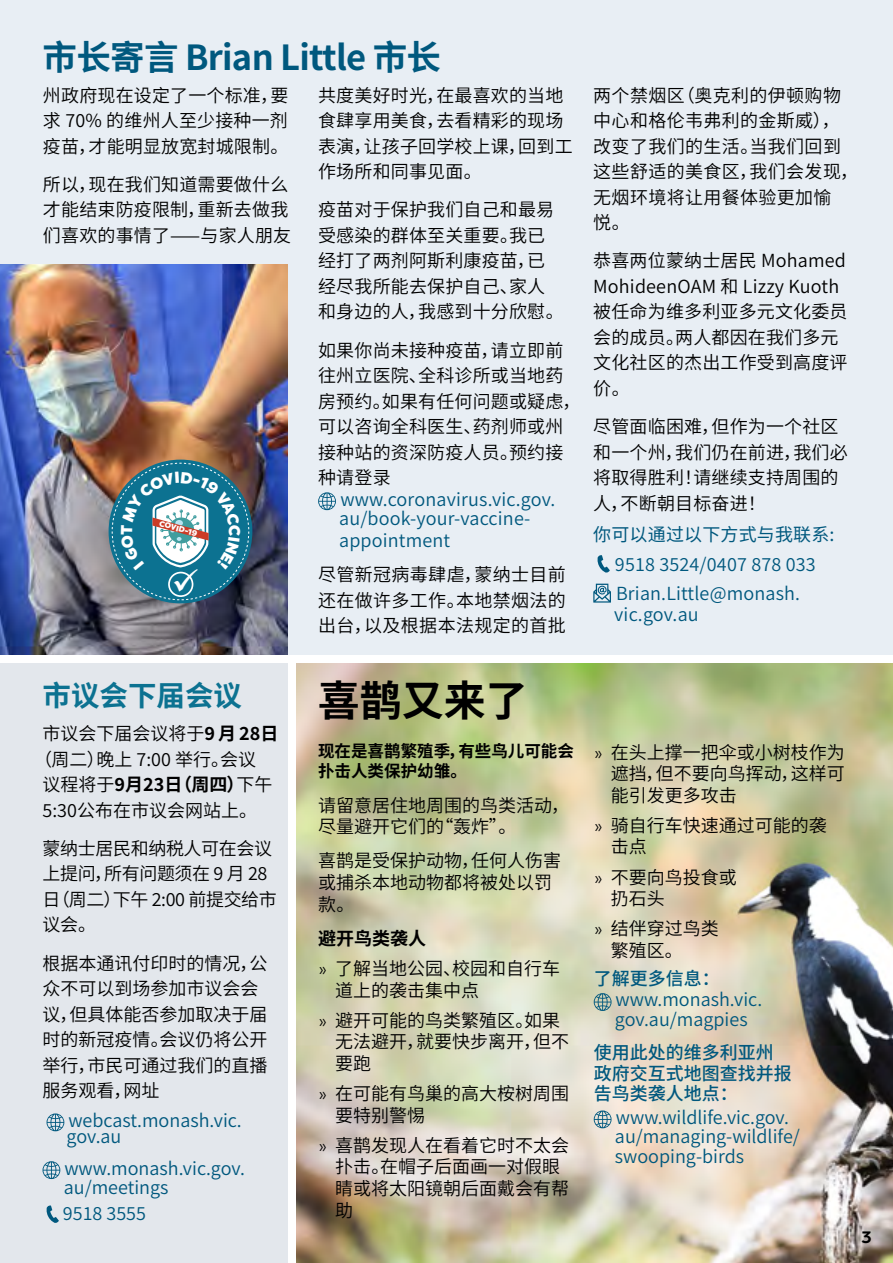
<style>
.page{position:relative;width:893px;height:1263px;background:#fff}
.page>*{position:absolute;margin:0;border:0;box-sizing:border-box;transform-origin:0 0}
.t1{font:700 42px "Source Han Sans CN";color:#000}
.t2{font:700 34.5px "Source Han Sans CN";letter-spacing:-.02em;color:#00587e}
.t3{font:700 28.5px "Source Han Sans CN";color:#0c7291}
.t4{font:18px/25.5px "Source Han Sans CN";letter-spacing:.01em;color:#000}
.t5{font:18px/19.5px "Source Han Sans CN";color:#00587e}
.t6{font:18px/25.5px "Source Han Sans CN";letter-spacing:-.02em;color:#000}
.t7{font:500 18px/21.6px "Source Han Sans CN";color:#00587e}
.t8{font:700 18px "Source Han Sans CN";color:#000}
.t9{font:18px "Source Han Sans CN";letter-spacing:.01em;color:#00587e}
.t10{font:700 16.5px/19.8px "Source Han Sans CN";color:#000}
.t11{font:700 16.5px "Filson Pro";color:#000}
.t12{font:900 7.95px "Filson Pro";color:#fff}
.s1{font-weight:700}
.s2{font-weight:400}
.s3{font-family:"Calibri";font-weight:300}
</style>
<div class="page">
<div style="left:0;top:0;width:893px;height:655px;background:#e8eef4"></div>
<img style="left:296px;top:663px;width:597px;height:600px">
<div style="left:0;top:663px;width:287px;height:600px;background:#e3e7ec"></div>
<svg style="left:47px;top:1113px;width:17px;height:18px"></svg>
<svg style="left:43px;top:1161px;width:17px;height:18px"></svg>
<svg style="left:46px;top:1205px;width:13px;height:18px"></svg>
<svg style="left:594px;top:993px;width:17px;height:18px"></svg>
<svg style="left:594px;top:1110px;width:17px;height:18px"></svg>
<img style="left:0;top:264px;width:287px;height:391px">
<svg style="left:318px;top:492px;width:18px;height:18px"></svg>
<svg style="left:597px;top:555px;width:13px;height:18px"></svg>
<svg style="left:593px;top:584px;width:18px;height:19px"></svg>
<svg style="left:109px;top:460px;width:143px;height:143px;background:#1a7a97"></svg>
<div style="left:168px;top:571px;width:26px;height:26px;border:2px solid #fff;border-radius:50%"></div>
<svg style="left:121px;top:472px;width:119px;height:120px;background:#3f869c"></svg>
<h2 class="t2" style="left:43px;top:38px;width:400px">市长寄言 Brian Little 市长</h2>
<p class="t4" style="left:43px;top:83px;width:247px;text-align:justify">州政府现在设定了一个标准，要求 70% 的维州人至少接种一剂疫苗，才能明显放宽封城限制。</p>
<p class="t4" style="left:43px;top:172px;width:250px">所以，现在我们知道需要做什么才能结束防疫限制，重新去做我们喜欢的事情了——与家人朋友</p>
<p class="t12" style="left:161px;top:519px;width:40px;rotate:15deg">COVID-19</p>
<h3 class="t3" style="left:43px;top:679px;width:201px">市议会下届会议</h3>
<p class="t4" style="left:43px;top:721px;width:237px">市议会下届会议将于<span class="s1">9 月 28日</span></p>
<p class="t4" style="left:34px;top:746px;width:223px">（周二）晚上 7:00 举行。会议</p>
<p class="t8" style="left:43px;top:774px;width:231px"><span class="s2">议程将于</span>9月23日（周四）<span class="s2">下午</span></p>
<p class="t4" style="left:43px;top:797px;width:216px">5:30公布在市议会网站上。</p>
<p class="t6" style="left:43px;top:836px;width:236px">蒙纳士居民和纳税人可在会议上提问，所有问题须在 9 月 28日（周二）下午 2:00 前提交给市议会。</p>
<p class="t4" style="left:43px;top:950px;width:226px">根据本通讯付印时的情况，公众不可以到场参加市议会会议，但具体能否参加取决于届时的新冠疫情。会议仍将公开举行，市民可通过我们的直播服务观看，网址</p>
<p class="t5" style="left:67px;top:1112px;width:177px;line-height:16.5px">webcast.monash.vic. gov.au</p>
<p class="t5" style="left:64px;top:1158px;width:183px">www.monash.vic.gov. au/meetings</p>
<p class="t5" style="left:63px;top:1204px;width:85px">9518 3555</p>
<p class="t4" style="left:318px;top:83px;width:256px">共度美好时光，在最喜欢的当地食肆享用美食，去看精彩的现场表演，让孩子回学校上课，回到工作场所和同事见面。</p>
<p class="t4" style="left:318px;top:197px;width:247px">疫苗对于保护我们自己和最易受感染的群体至关重要。我已经打了两剂阿斯利康疫苗，已经尽我所能去保护自己、家人和身边的人，我感到十分欣慰。</p>
<p class="t4" style="left:318px;top:338px;width:264px">如果你尚未接种疫苗，请立即前往州立医院、全科诊所或当地药房预约。如果有任何问题或疑虑，可以咨询全科医生、药剂师或州接种站的资深防疫人员。预约接种请登录</p>
<p class="t5" style="left:339px;top:490px;width:218px">www.coronavirus.vic.gov. au/book-your-vaccine-</p>
<p class="t5" style="left:339px;top:531px;width:113px">appointment</p>
<p class="t4" style="left:318px;top:562px;width:249px;text-align:justify">尽管新冠病毒肆虐，蒙纳士目前还在做许多工作。本地禁烟法的出台，以及根据本法规定的首批</p>
<h1 class="t1" style="left:318px;top:677px;width:211px">喜鹊又来了</h1>
<p class="t10" style="left:318px;top:742px;width:257px">现在是喜鹊繁殖季，有些鸟儿可能会扑击人类保护幼雏。</p>
<p class="t4" style="left:318px;top:794px;width:252px;line-height:21.6px">请留意居住地周围的鸟类活动，尽量避开它们的“轰炸”。</p>
<p class="t4" style="left:318px;top:850px;width:244px;line-height:21.6px">喜鹊是受保护动物，任何人伤害或捕杀本地动物都将被处以罚款。</p>
<p class="t4" style="left:318px;top:924px;width:244px;line-height:30.2px"><span class="s1">避开鸟类袭人<br></span><span class="s3">»</span> 了解当地公园、校园和自行车</p>
<p class="t4" style="left:318px;top:975px;width:244px;line-height:30.2px;text-indent:17px">道上的袭击集中点<br><span class="s3">»</span> 避开可能的鸟类繁殖区。如果</p>
<p class="t4" style="left:335px;top:1031px;width:235px;line-height:21.6px">无法避开，就要快步离开，但不要跑</p>
<p class="t4" style="left:335px;top:1083px;width:235px;line-height:21.6px;text-indent:-17px"><span class="s3">»</span> 在可能有鸟巢的高大桉树周围要特别警惕</p>
<p class="t4" style="left:335px;top:1135px;width:235px;line-height:21.6px;text-indent:-17px"><span class="s3">»</span> 喜鹊发现人在看着它时不太会扑击。在帽子后面画一对假眼睛或将太阳镜朝后面戴会有帮助</p>
<p class="t4" style="left:593px;top:83px;width:266px">两个禁烟区（奥克利的伊顿购物中心和格伦韦弗利的金斯威），改变了我们的生活。当我们回到这些舒适的美食区，我们会发现，无烟环境将让用餐体验更加愉<br>悦。</p>
<p class="t4" style="left:593px;top:248px;width:256px">恭喜两位蒙纳士居民 Mohamed<br>MohideenOAM 和 Lizzy Kuoth被任命为维多利亚多元文化委员会的成员。两人都因在我们多元文化社区的杰出工作受到高度评价。</p>
<p class="t4" style="left:593px;top:414px;width:256px">尽管面临困难，但作为一个社区和一个州，我们仍在前进，我们必将取得胜利！请继续支持周围的人，不断朝目标奋进！</p>
<p class="t9" style="left:593px;top:524px;width:243px">你可以通过以下方式与我联系:</p>
<p class="t5" style="left:615px;top:551px;width:202px;line-height:28.5px">9518 3524/0407 878 033<br>Brian.Little@monash.</p>
<p class="t5" style="left:614px;top:605px;width:86px">vic.gov.au</p>
<p class="t4" style="left:611px;top:741px;width:235px;line-height:21.6px;text-align:justify;text-indent:-17px"><span class="s3">»</span> 在头上撑一把伞或小树枝作为遮挡，但不要向鸟挥动，这样可能引发更多攻击</p>
<p class="t4" style="left:611px;top:815px;width:217px;line-height:21.6px;text-indent:-17px"><span class="s3">»</span> 骑自行车快速通过可能的袭击点</p>
<p class="t4" style="left:611px;top:866px;width:127px;line-height:21.6px;text-indent:-17px"><span class="s3">»</span> 不要向鸟投食或扔石头</p>
<p class="t4" style="left:611px;top:918px;width:109px;line-height:21.6px;text-indent:-17px"><span class="s3">»</span> 结伴穿过鸟类繁殖区。</p>
<p class="t7" style="left:594px;top:968px;width:127px">了解更多信息：</p>
<p class="t5" style="left:615px;top:990px;width:149px">www.monash.vic. gov.au/magpies</p>
<p class="t7" style="left:594px;top:1042px;width:199px">使用此处的维多利亚州政府交互式地图查找并报</p>
<p class="t7" style="left:594px;top:1083px;width:145px">告鸟类袭人地点：</p>
<p class="t5" style="left:615px;top:1108px;width:186px">www.wildlife.vic.gov. au/managing-wildlife/ swooping-birds</p>
<p class="t11" style="left:861px;top:1226px;width:12px">3</p>
</div>
